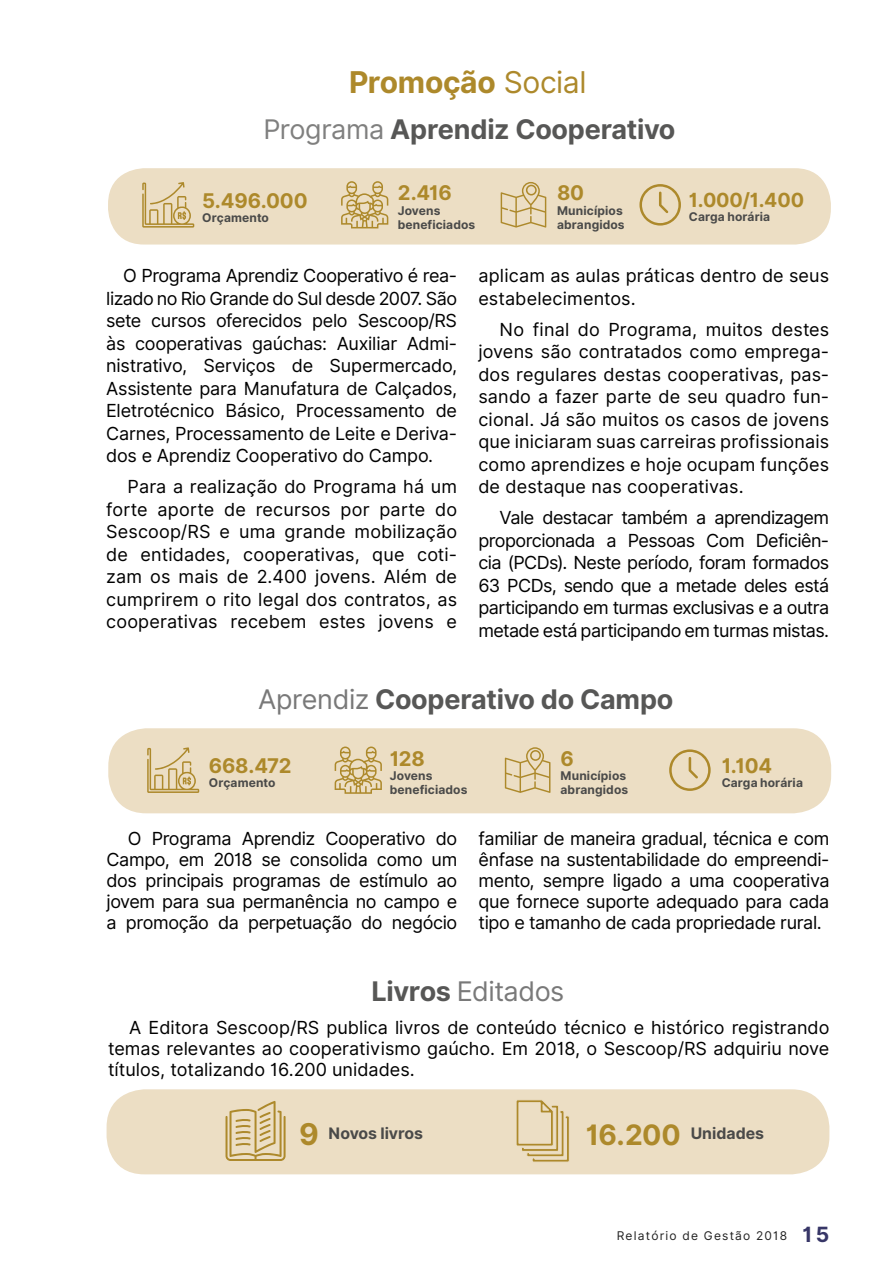
<style>
.page{position:relative;width:893px;height:1263px;background:#fff}
.page>*{position:absolute;margin:0;border:0;box-sizing:border-box;transform-origin:0 0}
.t1{font:700 30px "Inter";letter-spacing:-.01em;color:#ad892b}
.t2{font:700 27px "Inter";letter-spacing:-.01em;color:#575756}
.t3{font:27px "Inter";letter-spacing:-.015em;color:#797979}
.t4{font:700 20.25px "Inter";letter-spacing:-.015em;color:#ad892b}
.t5{font:700 19.5px "Inter";letter-spacing:-.005em;color:#ad892b}
.t6{font:18px/22.5px "Inter";letter-spacing:-.01em;color:#000;text-align:justify}
.t7{font:700 15.9px "Inter";letter-spacing:-.005em;color:#4a4a49}
.t8{font:700 12px/14.4px "Inter";letter-spacing:.01em;color:#4a4a49}
.t9{font:12px "Inter";letter-spacing:.1em;color:#212121}
.s1{font-weight:400}
.s2{font-weight:400;color:#80807f}
.s3{font-weight:400;color:#797979}
.s4{font-weight:700;color:#575756}
.s5{font-size:29.85px;color:#ad892b}
.s6{font-size:28.2px;color:#ad892b}
.s7{font-weight:700;font-size:21px;color:#373667}
</style>
<div class="page">
<div style="left:108px;top:728px;width:723px;height:85px;background:#ecdec4;border-radius:38px"></div>
<div style="left:108px;top:168px;width:723px;height:77px;background:#ecdec4;border-radius:36px"></div>
<svg style="left:341px;top:181px;width:47px;height:47px"></svg>
<svg style="left:335px;top:746px;width:47px;height:48px"></svg>
<svg style="left:501px;top:182px;width:45px;height:46px"></svg>
<svg style="left:505px;top:747px;width:45px;height:46px"></svg>
<div style="left:107px;top:1089px;width:722px;height:85px;background:#ecdec4;border-radius:38px"></div>
<svg style="left:225px;top:1101px;width:61px;height:60px"></svg>
<svg style="left:516px;top:1100px;width:53px;height:62px"></svg>
<svg style="left:142px;top:182px;width:52px;height:46px"></svg>
<svg style="left:147px;top:747px;width:52px;height:46px"></svg>
<svg style="left:639px;top:184px;width:42px;height:42px"></svg>
<svg style="left:669px;top:749px;width:42px;height:42px"></svg>
<h1 class="t1" style="left:349px;top:60px;width:239px">Promoção <span class="s1">Social</span></h1>
<h2 class="t2" style="left:263px;top:109px;width:414px"><span class="s2">Programa</span> Aprendiz Cooperativo</h2>
<p class="t4" style="left:202px;top:186px;width:107px">5.496.000</p>
<p class="t8" style="left:202px;top:211px;width:68px">Orçamento</p>
<p class="t4" style="left:398px;top:178px;width:56px">2.416</p>
<p class="t8" style="left:398px;top:203px;width:79px">Jovens beneficiados</p>
<p class="t4" style="left:557px;top:178px;width:29px">80</p>
<p class="t8" style="left:557px;top:203px;width:69px">Municípios abrangidos</p>
<p class="t5" style="left:689px;top:186px;width:117px">1.000/1.400</p>
<p class="t8" style="left:689px;top:210px;width:83px">Carga horária</p>
<p class="t6" style="left:106px;top:265px;width:352px;text-indent:17px">O Programa Aprendiz Cooperativo é rea&shy;lizado no Rio Grande do Sul desde 2007. São sete cursos oferecidos pelo Sescoop/RS às cooperativas gaúchas: Auxiliar Admi&shy;nistrativo, Serviços de Supermercado, Assistente para Manufatura de Calçados, Eletrotécnico Básico, Processamento de Carnes, Processamento de Leite e Deriva&shy;dos e Aprendiz Cooperativo do Campo.</p>
<p class="t6" style="left:106px;top:476px;width:352px;text-indent:21px">Para a realização do Programa há um forte aporte de recursos por parte do Sescoop/RS e uma grande mobilização de entidades, cooperativas, que coti&shy;zam os mais de 2.400 jovens. Além de cumprirem o rito legal dos contratos, as cooperativas recebem estes jovens e</p>
<p class="t6" style="left:478px;top:265px;width:352px">aplicam as aulas práticas dentro de seus estabelecimentos.</p>
<p class="t6" style="left:478px;top:318px;width:352px;text-indent:21px">No final do Programa, muitos destes jovens são contratados como emprega&shy;dos regulares destas cooperativas, pas&shy;sando a fazer parte de seu quadro fun&shy;cional. Já são muitos os casos de jovens que iniciaram suas carreiras profissionais como aprendizes e hoje ocupam funções de destaque nas cooperativas.</p>
<p class="t6" style="left:478px;top:507px;width:352px;text-indent:21px">Vale destacar também a aprendizagem proporcionada a Pessoas Com Deficiên&shy;cia (PCDs). Neste período, foram formados 63 PCDs, sendo que a metade deles está participando em turmas exclusivas e a outra metade está participando em turmas mistas.</p>
<h2 class="t2" style="left:258px;top:679px;width:417px"><span class="s3">Aprendiz</span> Cooperativo do Campo</h2>
<p class="t4" style="left:209px;top:751px;width:84px">668.472</p>
<p class="t8" style="left:209px;top:776px;width:68px">Orçamento</p>
<p class="t4" style="left:390px;top:743px;width:36px">128</p>
<p class="t8" style="left:390px;top:769px;width:79px">Jovens beneficiados</p>
<p class="t4" style="left:560px;top:743px;width:15px">6</p>
<p class="t8" style="left:560px;top:769px;width:69px">Municípios abrangidos</p>
<p class="t4" style="left:722px;top:750px;width:52px">1.104</p>
<p class="t8" style="left:722px;top:776px;width:83px">Carga horária</p>
<p class="t6" style="left:107px;top:828px;width:352px;line-height:21px;text-indent:21px">O Programa Aprendiz Cooperativo do Campo, em 2018 se consolida como um dos principais programas de estímulo ao jovem para sua permanência no campo e a promoção da perpetuação do negócio</p>
<p class="t6" style="left:479px;top:828px;width:352px;line-height:21px">familiar de maneira gradual, técnica e com ênfase na sustentabilidade do empreendi&shy;mento, sempre ligado a uma cooperativa que fornece suporte adequado para cada tipo e tamanho de cada propriedade rural.</p>
<h2 class="t3" style="left:372px;top:971px;width:194px"><span class="s4">Livros</span> Editados</h2>
<p class="t6" style="left:108px;top:1017px;width:723px;line-height:21px;text-indent:21px">A Editora Sescoop/RS publica livros de conteúdo técnico e histórico registrando temas relevantes ao cooperativismo gaúcho. Em 2018, o Sescoop/RS adquiriu nove títulos, totalizando 16.200 unidades.</p>
<p class="t7" style="left:299px;top:1121px;width:125px"><span class="s5">9</span> Novos livros</p>
<p class="t7" style="left:586px;top:1121px;width:180px"><span class="s6">16.200</span> Unidades</p>
<p class="t9" style="left:617px;top:1227px;width:214px">Relatório de Gestão 2018 <span class="s7">15</span></p>
</div>
